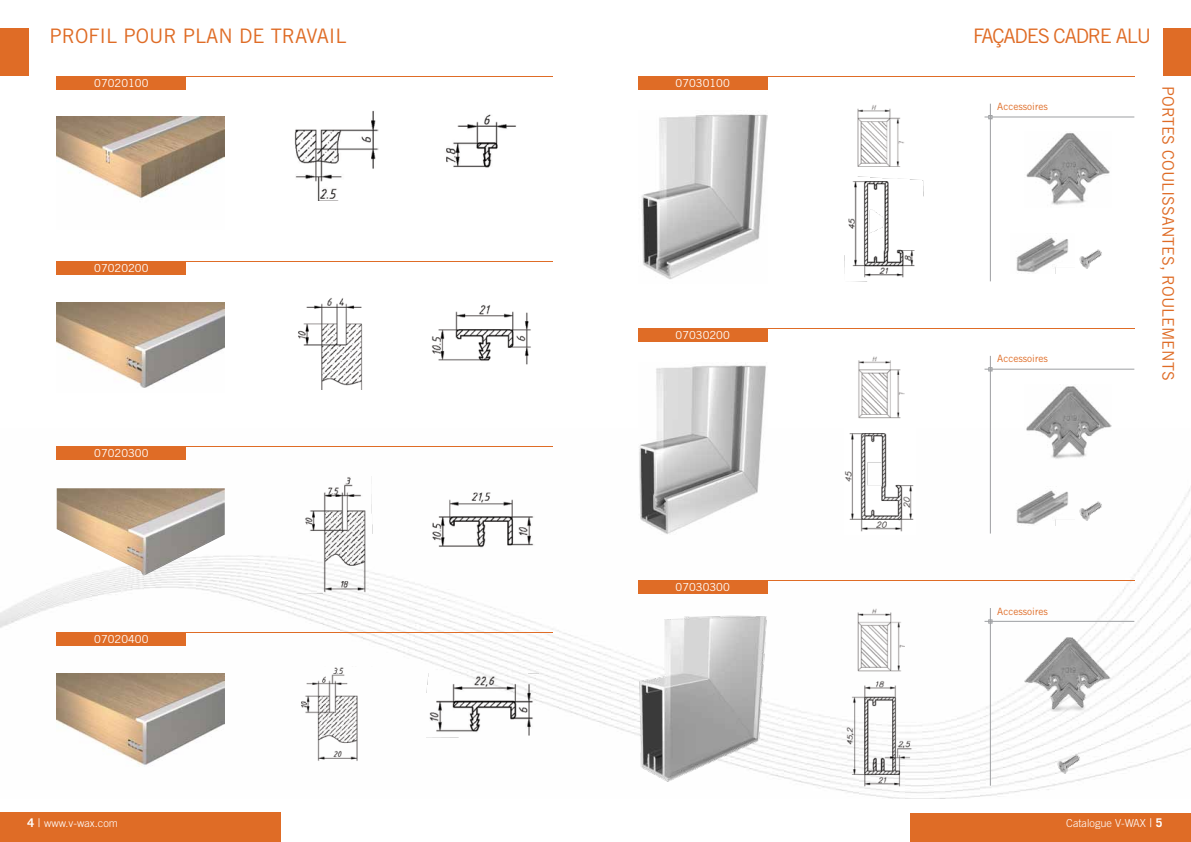
<style>
.page{position:relative;width:1191px;height:842px;background:#fff}
.page>*{position:absolute;margin:0;border:0;box-sizing:border-box;transform-origin:0 0}
.t1{font:20px "Trade Gothic LT Std";color:#df6c26}
.t2{font:16px "Trade Gothic LT Std";color:#df6c26}
.t3{font:11.1px "Trade Gothic LT Std";color:#fff}
.t4{font:300 11px "Trade Gothic LT Std";color:#fff}
.t5{font:10px "Trade Gothic LT Std";color:#df6c26}
.s1{font-weight:700;font-size:12px}
.s2{font-weight:400;font-size:12px}
</style>
<div class="page">
<div style="left:910px;top:813px;width:281px;height:29px;background:#df6c26"></div>
<div style="left:1162px;top:28px;width:29px;height:48px;background:#df6c26"></div>
<img style="left:624px;top:428px;width:567px;height:370px">
<div style="left:0;top:813px;width:281px;height:29px;background:#df6c26"></div>
<div style="left:0;top:28px;width:28px;height:48px;background:#df6c26"></div>
<img style="left:0;top:446px;width:624px;height:292px">
<div style="left:57px;top:76px;width:129px;height:14px;background:#df6c26"></div>
<hr style="left:159px;top:76px;width:394px;height:1px;background:#df6c26">
<img style="left:57px;top:116px;width:168px;height:82px">
<img style="left:294px;top:110px;width:84px;height:91px">
<img style="left:446px;top:114px;width:70px;height:54px">
<div style="left:57px;top:261px;width:129px;height:14px;background:#df6c26"></div>
<hr style="left:159px;top:261px;width:394px;height:1px;background:#df6c26">
<img style="left:57px;top:303px;width:168px;height:85px">
<img style="left:298px;top:298px;width:65px;height:92px">
<img style="left:431px;top:305px;width:100px;height:60px">
<div style="left:57px;top:446px;width:129px;height:14px;background:#df6c26"></div>
<hr style="left:159px;top:446px;width:394px;height:1px;background:#df6c26">
<img style="left:57px;top:488px;width:168px;height:88px">
<img style="left:297px;top:476px;width:76px;height:118px">
<img style="left:426px;top:488px;width:112px;height:68px">
<div style="left:57px;top:632px;width:129px;height:14px;background:#df6c26"></div>
<hr style="left:159px;top:632px;width:394px;height:1px;background:#df6c26">
<img style="left:57px;top:674px;width:168px;height:93px">
<img style="left:297px;top:666px;width:76px;height:95px">
<img style="left:426px;top:674px;width:112px;height:63px">
<div style="left:638px;top:76px;width:129px;height:14px;background:#df6c26"></div>
<hr style="left:740px;top:76px;width:394px;height:1px;background:#df6c26">
<img style="left:641px;top:114px;width:126px;height:166px">
<img style="left:844px;top:177px;width:80px;height:101px">
<img style="left:1016px;top:237px;width:53px;height:36px">
<img style="left:1026px;top:133px;width:84px;height:72px">
<img style="left:1079px;top:250px;width:23px;height:19px">
<img style="left:857px;top:105px;width:47px;height:62px">
<hr style="left:990px;top:104px;width:1px;height:177px;background:#9d9fa2">
<hr style="left:984px;top:117px;width:150px;height:1px;background:#9d9fa2">
<div style="left:638px;top:328px;width:129px;height:14px;background:#df6c26"></div>
<hr style="left:740px;top:328px;width:394px;height:1px;background:#df6c26">
<img style="left:638px;top:365px;width:129px;height:169px">
<img style="left:844px;top:429px;width:71px;height:106px">
<img style="left:1010px;top:486px;width:64px;height:39px">
<img style="left:1024px;top:386px;width:87px;height:73px">
<img style="left:1076px;top:502px;width:29px;height:19px">
<img style="left:858px;top:356px;width:46px;height:63px">
<hr style="left:990px;top:356px;width:1px;height:177px;background:#9d9fa2">
<hr style="left:984px;top:369px;width:150px;height:1px;background:#9d9fa2">
<div style="left:638px;top:580px;width:129px;height:14px;background:#df6c26"></div>
<hr style="left:740px;top:580px;width:394px;height:1px;background:#df6c26">
<img style="left:638px;top:615px;width:129px;height:168px">
<img style="left:844px;top:680px;width:71px;height:107px">
<img style="left:1024px;top:636px;width:87px;height:76px">
<img style="left:1054px;top:754px;width:29px;height:20px">
<img style="left:855px;top:608px;width:49px;height:64px">
<hr style="left:990px;top:608px;width:1px;height:178px;background:#9d9fa2">
<hr style="left:984px;top:621px;width:150px;height:1px;background:#9d9fa2">
<h1 class="t1" style="left:50px;top:24px;width:299px">profil pour plan de travail</h1>
<p class="t3" style="left:94px;top:76px;width:56px">07020100</p>
<p class="t3" style="left:94px;top:261px;width:56px">07020200</p>
<p class="t3" style="left:94px;top:447px;width:56px">07020300</p>
<p class="t3" style="left:94px;top:632px;width:56px">07020400</p>
<p class="t4" style="left:27px;top:817px;width:92px"><span class="s1">4</span> <span class="s2">|</span> www.v-wax.com</p>
<p class="t3" style="left:675px;top:76px;width:56px">07030100</p>
<p class="t3" style="left:675px;top:328px;width:56px">07030200</p>
<p class="t3" style="left:675px;top:580px;width:56px">07030300</p>
<h1 class="t1" style="left:973px;top:24px;width:54px">FAçADES</h1>
<h1 class="t1" style="left:1053px;top:24px;width:35px">CADRE</h1>
<h1 class="t1" style="left:1115px;top:24px;width:23px">ALU</h1>
<p class="t5" style="left:997px;top:101px;width:52px">Accessoires</p>
<p class="t5" style="left:997px;top:353px;width:52px">Accessoires</p>
<h2 class="t2" style="left:1177px;top:86px;width:296px;rotate:90deg">portes coulissantes, roulements</h2>
<p class="t5" style="left:997px;top:605px;width:52px">Accessoires</p>
<p class="t4" style="left:1066px;top:817px;width:98px">Catalogue V-WAX <span class="s2">|</span> <span class="s1">5</span></p>
</div>
